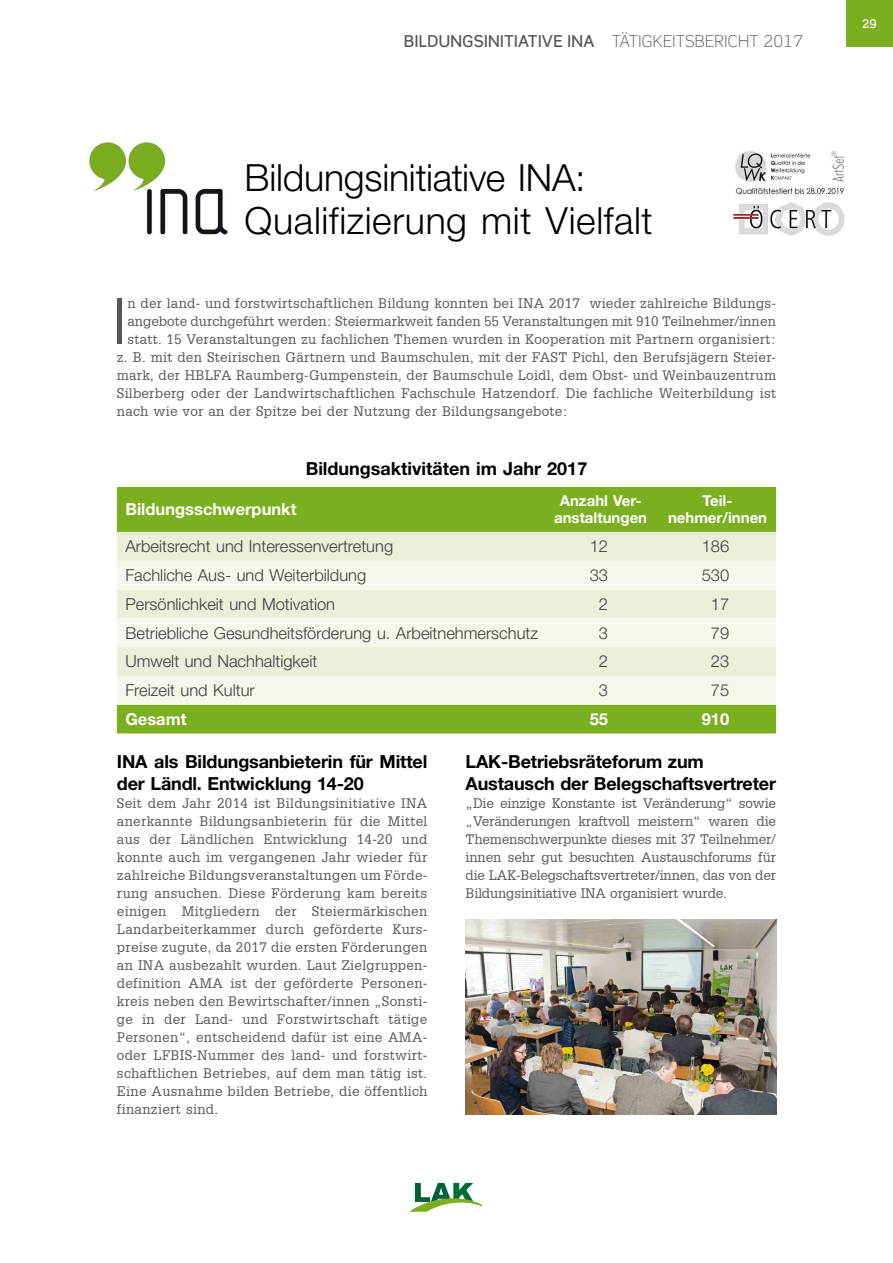
<style>
.page{position:relative;width:893px;height:1263px;background:#fff}
.page>*{position:absolute;margin:0;border:0;box-sizing:border-box;transform-origin:0 0}
.Standard_Initial{font:300 63.9px "Helvetica Neue LT Std";color:#58585a}
.Titel_30{font:300 37.5px/43.5px "Helvetica Neue LT Std";letter-spacing:.01em;color:#000}
.Zwitit_Text{font:700 18px/22.5px "Helvetica Neue LT Std";letter-spacing:-.01em;color:#000}
.Tabellentext_mg{font:300 16.5px "Helvetica Neue LT Std";color:#3e3d40}
.t1{font:500 16.5px "Scene Pro";letter-spacing:.02em;color:#58585a}
.Tabellentext_mg-2{font:700 16.5px "Helvetica Neue LT Std";color:#fff}
.Tabellentext_mg-3{font:700 15px/17.2px "Helvetica Neue LT Std";color:#fff;text-align:center}
.Standard_Initial-2{font:13.5px/18px "Glypha LT";letter-spacing:.02em;color:#58585a;text-align:justify}
.Standard_Initial-3{font:13.5px "Glypha LT";color:#58585a}
.t2{font:500 12px "Scene Pro";color:#fff}
.s1{font-weight:300}
</style>
<div class="page">
<img style="left:87px;top:142px;width:141px;height:92px">
<img style="left:466px;top:919px;width:310px;height:195px">
<img style="left:734px;top:203px;width:110px;height:32px">
<img style="left:735px;top:151px;width:109px;height:43px">
<div style="left:117px;top:487px;width:659px;height:246px;background:#7baf1f"></div>
<div style="left:117px;top:532px;width:659px;height:29px;background:#e9efd8"></div>
<svg style="left:117px;top:561px;width:659px;height:144px;fill:#f4f7ec"></svg>
<div style="left:846px;top:0;width:47px;height:47px;background:#7baf1f"></div>
<svg style="left:411px;top:1183px;width:72px;height:28px"></svg>
<p class="t1" style="left:404px;top:31px;width:401px">BILDUNGSINITIATIVE INA <span class="s1">TÄTIGKEITSBERICHT 2017</span></p>
<p class="Titel_30" style="left:244px;top:155px;width:410px">Bildungsinitiative INA:<br>Qualifizierung mit Vielfalt</p>
<p class="Standard_Initial" style="left:112px;top:282px;width:16px">I</p>
<p class="Standard_Initial-2" style="left:127px;top:293px;width:650px">n der land- und forstwirtschaftlichen Bildung konnten bei INA 2017 wieder zahlreiche Bildungs-</p>
<p class="Standard_Initial-3" style="left:127px;top:313px;width:650px">angebote durchgeführt werden: Steiermarkweit fanden 55 Veranstaltungen mit 910 Teilnehmer/innen</p>
<p class="Standard_Initial-2" style="left:127px;top:329px;width:650px">statt. 15 Veranstaltungen zu fachlichen Themen wurden in Kooperation mit Partnern organisiert:</p>
<p class="Standard_Initial-2" style="left:117px;top:347px;width:661px">z. B. mit den Steirischen Gärtnern und Baumschulen, mit der FAST Pichl, den Berufsjägern Steier-</p>
<p class="Standard_Initial-2" style="left:117px;top:365px;width:661px">mark, der HBLFA Raumberg-Gumpenstein, der Baumschule Loidl, dem Obst- und Weinbauzentrum</p>
<p class="Standard_Initial-2" style="left:117px;top:383px;width:661px">Silberberg oder der Landwirtschaftlichen Fachschule Hatzendorf. Die fachliche Weiterbildung ist</p>
<p class="Standard_Initial-2" style="left:117px;top:401px;width:452px">nach wie vor an der Spitze bei der Nutzung der Bildungsangebote:</p>
<p class="Zwitit_Text" style="left:306px;top:456px;width:283px">Bildungsaktivitäten im Jahr 2017</p>
<p class="Tabellentext_mg-2" style="left:125px;top:499px;width:173px">Bildungsschwerpunkt</p>
<p class="Tabellentext_mg-3" style="left:554px;top:492px;width:95px">Anzahl Ver&shy;anstaltungen</p>
<p class="Tabellentext_mg-3" style="left:668px;top:492px;width:101px">Teil&shy;nehmer/innen</p>
<p class="Tabellentext_mg" style="left:125px;top:536px;width:269px">Arbeitsrecht und Interessenvertretung</p>
<p class="Tabellentext_mg" style="left:590px;top:536px;width:20px">12</p>
<p class="Tabellentext_mg" style="left:702px;top:536px;width:29px">186</p>
<p class="Tabellentext_mg" style="left:125px;top:565px;width:242px">Fachliche Aus- und Weiterbildung</p>
<p class="Tabellentext_mg" style="left:590px;top:565px;width:20px">33</p>
<p class="Tabellentext_mg" style="left:702px;top:565px;width:29px">530</p>
<p class="Tabellentext_mg" style="left:125px;top:594px;width:211px">Persönlichkeit und Motivation</p>
<p class="Tabellentext_mg" style="left:599px;top:594px;width:11px">2</p>
<p class="Tabellentext_mg" style="left:711px;top:594px;width:20px">17</p>
<p class="Tabellentext_mg" style="left:125px;top:623px;width:414px">Betriebliche Gesundheitsförderung u. Arbeitnehmerschutz</p>
<p class="Tabellentext_mg" style="left:599px;top:623px;width:11px">3</p>
<p class="Tabellentext_mg" style="left:711px;top:623px;width:20px">79</p>
<p class="Tabellentext_mg" style="left:125px;top:651px;width:193px">Umwelt und Nachhaltigkeit</p>
<p class="Tabellentext_mg" style="left:599px;top:651px;width:11px">2</p>
<p class="Tabellentext_mg" style="left:711px;top:651px;width:20px">23</p>
<p class="Tabellentext_mg" style="left:125px;top:680px;width:131px">Freizeit und Kultur</p>
<p class="Tabellentext_mg" style="left:599px;top:680px;width:11px">3</p>
<p class="Tabellentext_mg" style="left:711px;top:680px;width:20px">75</p>
<p class="Tabellentext_mg-2" style="left:125px;top:709px;width:63px">Gesamt</p>
<p class="Tabellentext_mg-2" style="left:590px;top:709px;width:20px">55</p>
<p class="Tabellentext_mg-2" style="left:702px;top:709px;width:29px">910</p>
<p class="Zwitit_Text" style="left:117px;top:749px;width:312px">INA als Bildungsanbieterin für Mittel der Ländl. Entwicklung 14-20</p>
<p class="Standard_Initial-2" style="left:117px;top:794px;width:312px">Seit dem Jahr 2014 ist Bildungsinitiative INA anerkannte Bildungsanbieterin für die Mittel aus der Ländlichen Entwicklung 14-20 und konnte auch im vergangenen Jahr wieder für zahlreiche Bildungsveranstaltungen um Förde&shy;rung ansuchen. Diese Förderung kam bereits einigen Mitgliedern der Steiermärkischen Landarbeiterkammer durch geförderte Kurs&shy;preise zugute, da 2017 die ersten Förderungen an INA ausbezahlt wurden. Laut Zielgruppen&shy;definition AMA ist der geförderte Personen&shy;kreis neben den Bewirtschafter/innen „Sonsti&shy;ge in der Land- und Forstwirtschaft tätige Personen“, entscheidend dafür ist eine AMA&shy;oder LFBIS-Nummer des land- und forstwirt&shy;schaftlichen Betriebes, auf dem man tätig ist.<br>Eine Ausnahme bilden Betriebe, die öffentlich finanziert sind.</p>
<p class="Zwitit_Text" style="left:466px;top:749px;width:312px">LAK-Betriebsräteforum zum<br>Austausch der Belegschaftsvertreter</p>
<p class="Standard_Initial-2" style="left:466px;top:794px;width:312px">„Die einzige Konstante ist Veränderung“ sowie „Veränderungen kraftvoll meistern“ waren die Themenschwerpunkte dieses mit 37 Teilnehmer/ innen sehr gut besuchten Austauschforums für die LAK-Belegschaftsvertreter/innen, das von der Bildungsinitiative INA organisiert wurde.</p>
<p class="t2" style="left:862px;top:16px;width:16px">29</p>
</div>
